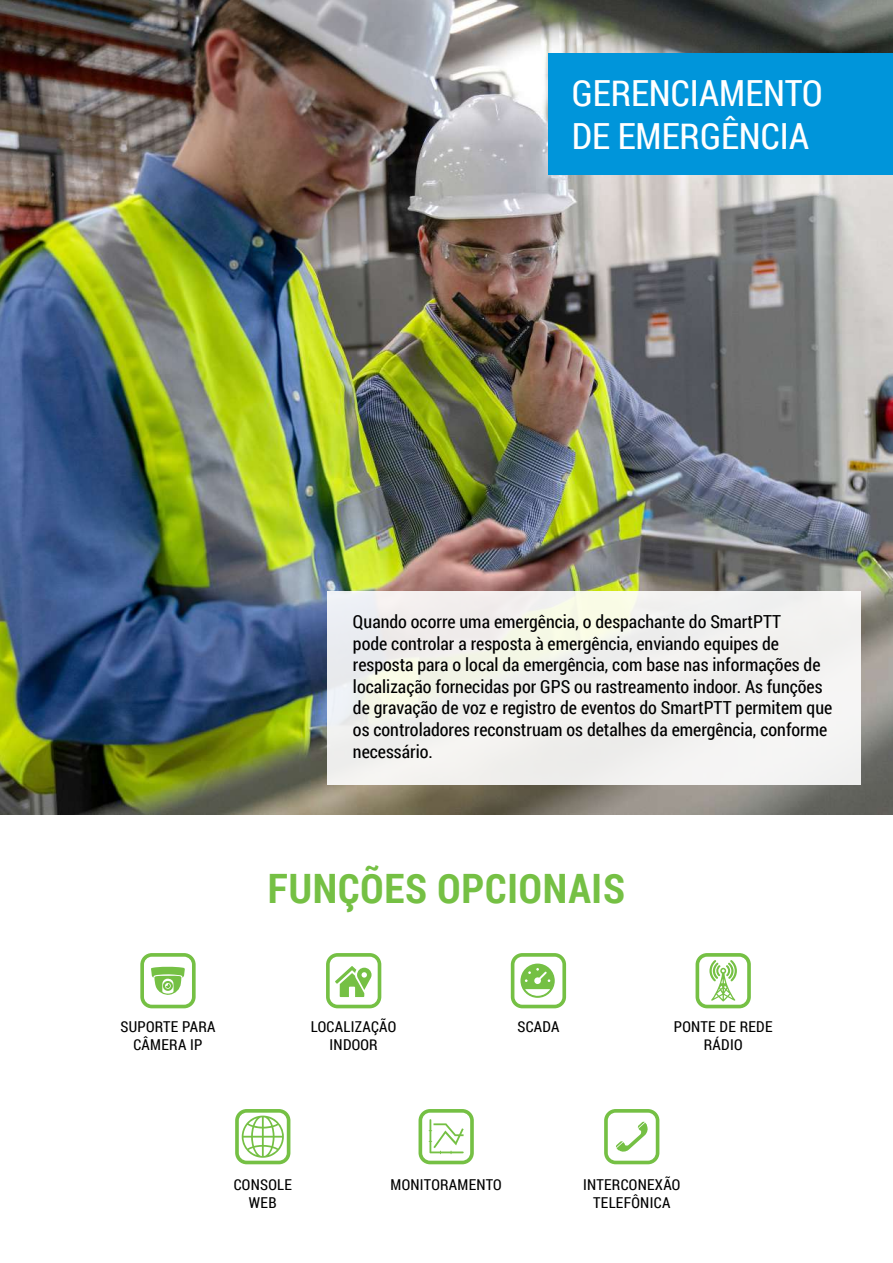
<style>
.page{position:relative;width:893px;height:1263px;background:#fff}
.page>*{position:absolute;margin:0;border:0;box-sizing:border-box;transform-origin:0 0}
.t1{font:700 40.5px "Roboto Condensed";letter-spacing:.02em;color:#75c044}
.t2{font:36px/43.2px "Roboto Condensed";color:#fff}
.t3{font:18px/21.6px "Roboto Condensed";color:#000}
.t4{font:15px/18px "Roboto Condensed";letter-spacing:.02em;color:#000;text-align:center}
</style>
<div class="page">
<img style="left:0;top:0;width:893px;height:814px">
<div style="left:327px;top:591px;width:534px;height:193px;background:#f1f1ee"></div>
<div style="left:548px;top:53px;width:345px;height:122px;background:#0095da"></div>
<svg style="left:604px;top:1109px;width:55px;height:55px"></svg>
<svg style="left:696px;top:953px;width:55px;height:55px"></svg>
<svg style="left:326px;top:953px;width:55px;height:55px"></svg>
<svg style="left:235px;top:1109px;width:55px;height:55px"></svg>
<svg style="left:419px;top:1109px;width:55px;height:55px"></svg>
<svg style="left:140px;top:953px;width:56px;height:55px"></svg>
<svg style="left:511px;top:953px;width:55px;height:55px"></svg>
<h2 class="t2" style="left:572px;top:70px;width:252px">GERENCIAMENTO<br>DE EMERGÊNCIA</h2>
<p class="t3" style="left:353px;top:610px;width:481px">Quando ocorre uma emergência, o despachante do SmartPTT<br>pode controlar a resposta à emergência, enviando equipes de resposta para o local da emergência, com base nas informações de localização fornecidas por GPS ou rastreamento indoor. As funções de gravação de voz e registro de eventos do SmartPTT permitem que os controladores reconstruam os detalhes da emergência, conforme necessário.</p>
<h1 class="t1" style="left:268px;top:859px;width:359px">FUNÇÕES OPCIONAIS</h1>
<p class="t4" style="left:311px;top:1017px;width:87px">LOCALIZAÇÃO<br>INDOOR</p>
<p class="t4" style="left:120px;top:1017px;width:97px">SUPORTE PARA</p>
<p class="t4" style="left:517px;top:1017px;width:44px">SCADA</p>
<p class="t4" style="left:133px;top:1035px;width:71px">CÂMERA IP</p>
<p class="t4" style="left:674px;top:1017px;width:100px">PONTE DE REDE<br>RÁDIO</p>
<p class="t4" style="left:234px;top:1175px;width:60px">CONSOLE<br>WEB</p>
<p class="t4" style="left:391px;top:1175px;width:113px">MONITORAMENTO</p>
<p class="t4" style="left:583px;top:1175px;width:99px">INTERCONEXÃO<br>TELEFÔNICA</p>
</div>
